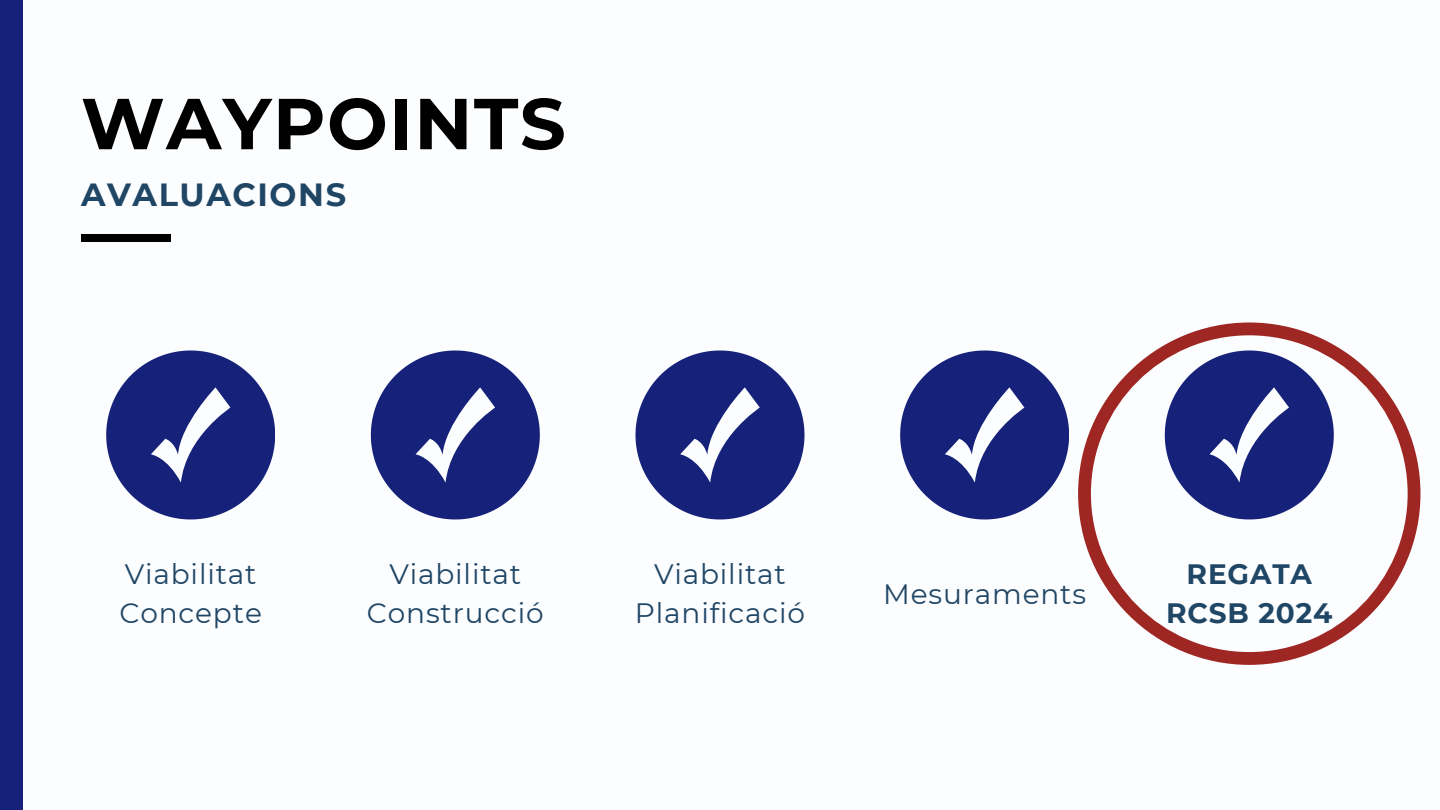
<style>
.page{position:relative;width:1440px;height:810px;background:#fbfdfe}
.page>*{position:absolute;margin:0;border:0;box-sizing:border-box;transform-origin:0 0}
.t1{font:700 72px "Montserrat";letter-spacing:.02em;color:#000}
.t2{font:700 32px "Montserrat";letter-spacing:.05em;color:#204666}
.t3{font:28px/39px "Montserrat";letter-spacing:.03em;color:#204666;text-align:center}
.t4{font:700 28px "Montserrat";letter-spacing:.03em;color:#204666}
</style>
<div class="page">
<div style="left:81px;top:234px;width:90px;height:8px;background:#000"></div>
<div style="left:0;top:0;width:23px;height:810px;background:#16227a"></div>
<svg style="left:106px;top:351px;width:169px;height:168px"></svg>
<svg style="left:371px;top:351px;width:169px;height:168px"></svg>
<svg style="left:636px;top:351px;width:168px;height:168px"></svg>
<svg style="left:900px;top:351px;width:169px;height:168px"></svg>
<svg style="left:1078px;top:322px;width:342px;height:343px"></svg>
<p class="t1" style="left:81px;top:80px;width:486px">WAYPOINTS</p>
<p class="t2" style="left:81px;top:175px;width:267px">AVALUACIONS</p>
<p class="t3" style="left:125px;top:555px;width:133px">Viabilitat</p>
<p class="t3" style="left:119px;top:594px;width:144px">Concepte</p>
<p class="t3" style="left:367px;top:555px;width:178px">Viabilitat<br>Construcció</p>
<p class="t3" style="left:654px;top:555px;width:133px">Viabilitat</p>
<p class="t3" style="left:635px;top:594px;width:172px">Planificació</p>
<p class="t3" style="left:883px;top:574px;width:204px">Mesuraments</p>
<p class="t4" style="left:1187px;top:557px;width:127px">REGATA</p>
<p class="t4" style="left:1166px;top:596px;width:168px">RCSB 2024</p>
</div>
